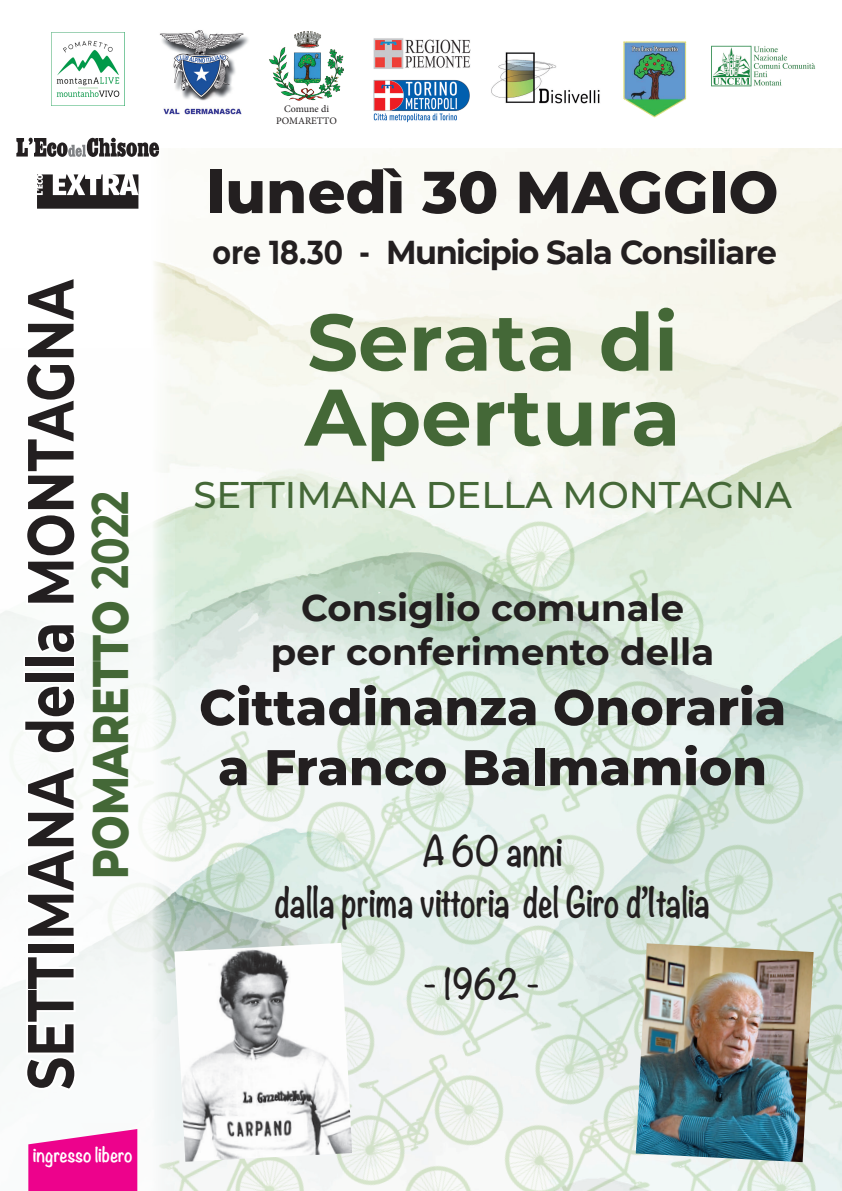
<style>
.page{position:relative;width:842px;height:1191px;background:#fff}
.page>*{position:absolute;margin:0;border:0;box-sizing:border-box;transform-origin:0 0}
.t1{font:700 80px/75px "Montserrat";color:#446837}
.t2{font:700 65px "Montserrat";color:#231f20;scale:.8 1}
.t3{font:800 59px "Montserrat";color:#231f20}
.t4{font:800 51px "Montserrat";letter-spacing:-.005em;color:#446837;scale:.8 1}
.t5{font:800 50px/60px "Montserrat";color:#231f20;text-align:center}
.t6{font:700 37px/51px "Noteworthy";color:#231f20;text-align:center;scale:.83 1}
.t7{font:700 37px/44.4px "Montserrat";color:#231f20;text-align:center}
.t8{font:500 37px "Montserrat";color:#446837}
.t9{font:700 33px "Montserrat";letter-spacing:-.03em;color:#231f20;scale:.86 1}
.t10{font:700 18px "Noteworthy";color:#fff;scale:.92 1}
.t11{font:10px/12px "Minion Pro";color:#231f20;text-align:center}
.s1{font-weight:700}
</style>
<div class="page">
<img style="left:174px;top:406px;width:668px;height:785px">
<img style="left:636px;top:943px;width:178px;height:219px">
<img style="left:174px;top:943px;width:178px;height:218px">
<img style="left:159px;top:30px;width:90px;height:85px">
<img style="left:711px;top:45px;width:105px;height:42px">
<img style="left:624px;top:42px;width:63px;height:75px">
<img style="left:269px;top:31px;width:75px;height:70px">
<img style="left:373px;top:38px;width:98px;height:31px">
<img style="left:491px;top:52px;width:109px;height:52px">
<svg style="left:124px;top:32px;width:1px;height:74px"></svg>
<img style="left:51px;top:32px;width:73px;height:74px">
<svg style="left:37px;top:174px;width:101px;height:35px"></svg>
<svg style="left:16px;top:138px;width:143px;height:19px"></svg>
<svg style="left:28px;top:1129px;width:109px;height:62px;background:#ee219a"></svg>
<svg style="left:23px;top:956px;width:55px;height:94px"></svg>
<svg style="left:24px;top:763px;width:55px;height:48px"></svg>
<svg style="left:21px;top:684px;width:34px;height:51px"></svg>
<svg style="left:34px;top:621px;width:44px;height:35px"></svg>
<img style="left:373px;top:80px;width:97px;height:42px">
<h2 class="t2" style="left:4px;top:1090px;width:1015px;rotate:-90deg">SETTIMANA della MONTAGNA</h2>
<h3 class="t4" style="left:73px;top:879px;width:487px;rotate:-90deg">POMARETTO <span class="s1">2022</span></h3>
<p class="t10" style="left:33px;top:1138px;width:110px">ingresso libero</p>
<p class="t11" style="left:276px;top:103px;width:62px">Comune di<br>POMARETTO</p>
<h3 class="t3" style="left:207px;top:149px;width:573px">lunedì 30 MAGGIO</h3>
<p class="t9" style="left:213px;top:229px;width:658px">ore 18.30 - Municipio Sala Consiliare</p>
<h1 class="t1" style="left:305px;top:301px;width:377px">Serata di<br>Apertura</h1>
<p class="t8" style="left:193px;top:469px;width:600px">SETTIMANA DELLA MONTAGNA</p>
<p class="t7" style="left:271px;top:583px;width:445px">Consiglio comunale per conferimento della</p>
<h3 class="t5" style="left:199px;top:674px;width:589px">Cittadinanza Onoraria a Franco Balmamion</h3>
<p class="t6" style="left:275px;top:824px;width:526px">A 60 anni<br>dalla prima vittoria del Giro d’Italia</p>
<p class="t6" style="left:424px;top:957px;width:141px">- 1962 -</p>
</div>
